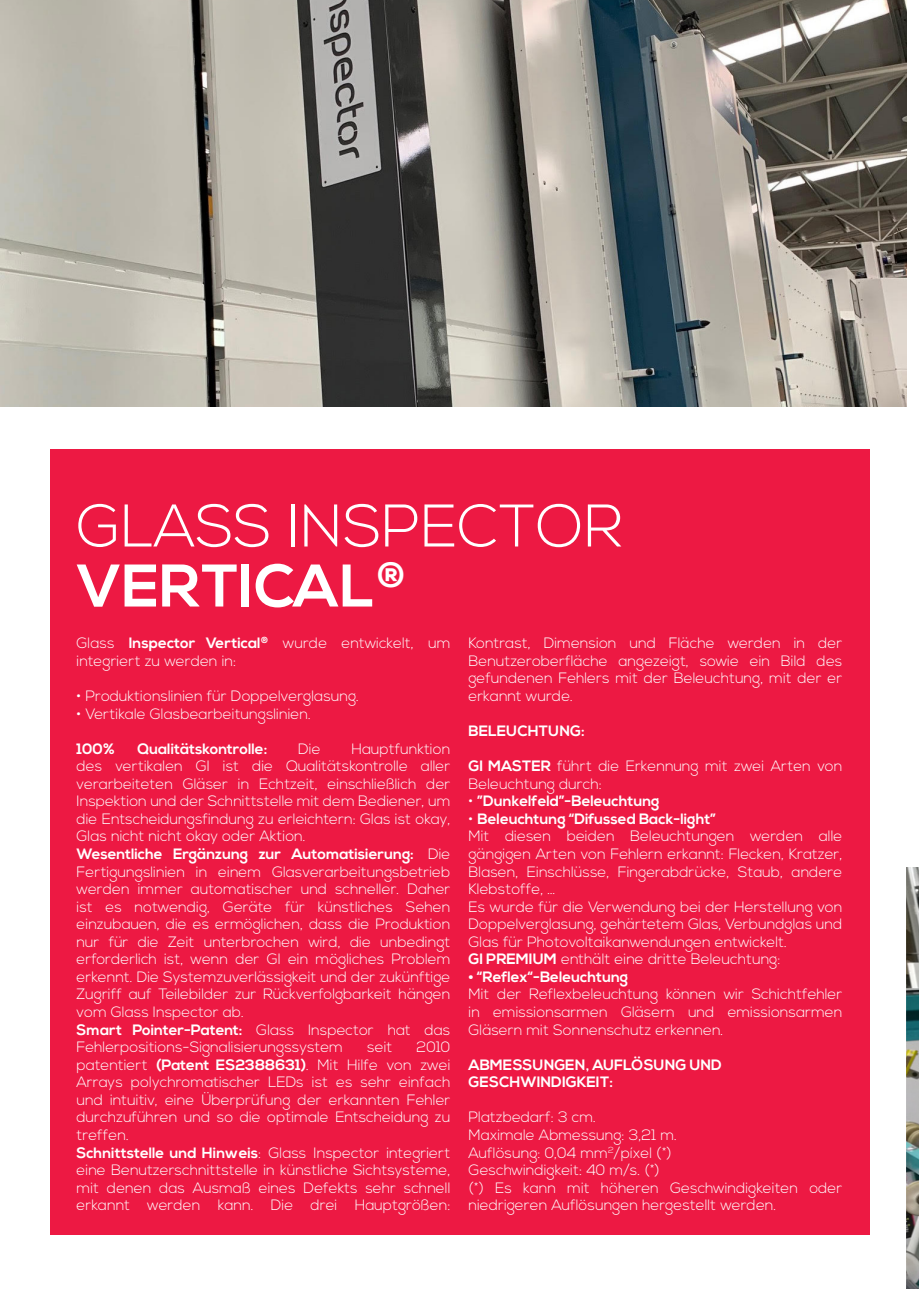
<style>
.page{position:relative;width:919px;height:1289px;background:#fff}
.page>*{position:absolute;margin:0;border:0;box-sizing:border-box;transform-origin:0 0}
.t1{font:300 60px/60px "Nexa";color:#fff}
.t2{font:300 15px/17.5px "Nexa";color:#fff}
.t3{font:700 15px/17.5px "Nexa";color:#fff}
.s1{font-weight:700}
.s2{font-weight:300}
</style>
<div class="page">
<img style="left:0;top:0;width:906px;height:406px">
<img style="left:906px;top:867px;width:12px;height:421px">
<div style="left:50px;top:449px;width:819px;height:785px;background:#ed1943"></div>
<h1 class="t1" style="left:77px;top:498px;width:547px">GLASS INSPECTOR<br><span class="s1">VERTICAL</span><sup>®</sup></h1>
<p class="t2" style="left:77px;top:635px;width:375px">Glass <span class="s1">Inspector Vertical</span><sup>®</sup> wurde entwickelt, um integriert zu werden in:</p>
<p class="t2" style="left:77px;top:687px;width:284px">• Produktionslinien für Doppelverglasung.</p>
<p class="t2" style="left:77px;top:705px;width:236px">• Vertikale Glasbearbeitungslinien.</p>
<p class="t3" style="left:77px;top:740px;width:40px">100%</p>
<p class="t3" style="left:137px;top:740px;width:131px">Qualitätskontrolle:</p>
<p class="t2" style="left:298px;top:740px;width:24px">Die</p>
<p class="t2" style="left:468px;top:635px;width:375px;text-align:justify">Kontrast, Dimension und Fläche werden in der Benutzeroberfläche angezeigt, sowie ein Bild des gefundenen Fehlers mit der Beleuchtung, mit der er erkannt wurde.</p>
<p class="t3" style="left:468px;top:722px;width:118px">BELEUCHTUNG:</p>
<p class="t2" style="left:468px;top:758px;width:375px"><span class="s1">GI MASTER</span> führt die Erkennung mit zwei Arten von<br>Beleuchtung durch:</p>
<p class="t3" style="left:468px;top:793px;width:192px"><span class="s2">•</span> ”Dunkelfeld”-Beleuchtung</p>
<p class="t2" style="left:468px;top:810px;width:375px">• <span class="s1">Beleuchtung “Difussed Back-light”<br></span>Mit diesen beiden Beleuchtungen werden alle gängigen Arten von Fehlern erkannt: Flecken, Kratzer, Blasen, Einschlüsse, Fingerabdrücke, Staub, andere Klebstoffe, …<br>Es wurde für die Verwendung bei der Herstellung von Doppelverglasung, gehärtetem Glas, Verbundglas und Glas für Photovoltaikanwendungen entwickelt.<br><span class="s1">GI PREMIUM</span> enthält eine dritte Beleuchtung:</p>
<p class="t3" style="left:468px;top:968px;width:161px">• “Reflex“-Beleuchtung</p>
<p class="t2" style="left:468px;top:986px;width:375px;text-align:justify">Mit der Reflexbeleuchtung können wir Schichtfehler in emissionsarmen Gläsern und emissionsarmen Gläsern mit Sonnenschutz erkennen.</p>
<p class="t3" style="left:468px;top:1056px;width:255px">ABMESSUNGEN, AUFLÖSUNG UND<br>GESCHWINDIGKEIT:</p>
<p class="t2" style="left:468px;top:1109px;width:375px">Platzbedarf: 3 cm.<br>Maximale Abmessung: 3,21 m.<br>Auflösung: 0,04 mm<sup>2</sup>/píxel (*)<br>Geschwindigkeit: 40 m/s. (*)<br>(*) Es kann mit höheren Geschwindigkeiten oder niedrigeren Auflösungen hergestellt werden.</p>
<p class="t2" style="left:77px;top:740px;width:375px;text-indent:275px">Hauptfunktion des vertikalen GI ist die Qualitätskontrolle aller verarbeiteten Gläser in Echtzeit, einschließlich der Inspektion und der Schnittstelle mit dem Bediener, um die Entscheidungsfindung zu erleichtern: Glas ist okay, Glas nicht nicht okay oder Aktion.<br><span class="s1">Wesentliche Ergänzung zur Automatisierung:</span> Die Fertigungslinien in einem Glasverarbeitungsbetrieb werden immer automatischer und schneller. Daher ist es notwendig, Geräte für künstliches Sehen einzubauen, die es ermöglichen, dass die Produktion nur für die Zeit unterbrochen wird, die unbedingt erforderlich ist, wenn der GI ein mögliches Problem erkennt. Die Systemzuverlässigkeit und der zukünftige Zugriff auf Teilebilder zur Rückverfolgbarkeit hängen vom Glass Inspector ab.<br><span class="s1">Smart Pointer-Patent:</span> Glass Inspector hat das Fehlerpositions-Signalisierungssystem</p>
<p class="t2" style="left:77px;top:1038px;width:375px;text-indent:340px">2010 patentiert <span class="s1">(Patent ES2388631)</span>. Mit Hilfe von zwei Arrays polychromatischer LEDs ist es sehr einfach und intuitiv, eine Überprüfung der erkannten Fehler durchzuführen und so die optimale Entscheidung zu treffen.<br><span class="s1">Schnittstelle und Hinweis</span>: Glass Inspector integriert eine Benutzerschnittstelle in künstliche Sichtsysteme, mit denen das Ausmaß eines Defekts sehr schnell erkannt werden kann. Die drei Hauptgrößen:</p>
<p class="t2" style="left:367px;top:1038px;width:27px">seit</p>
</div>
